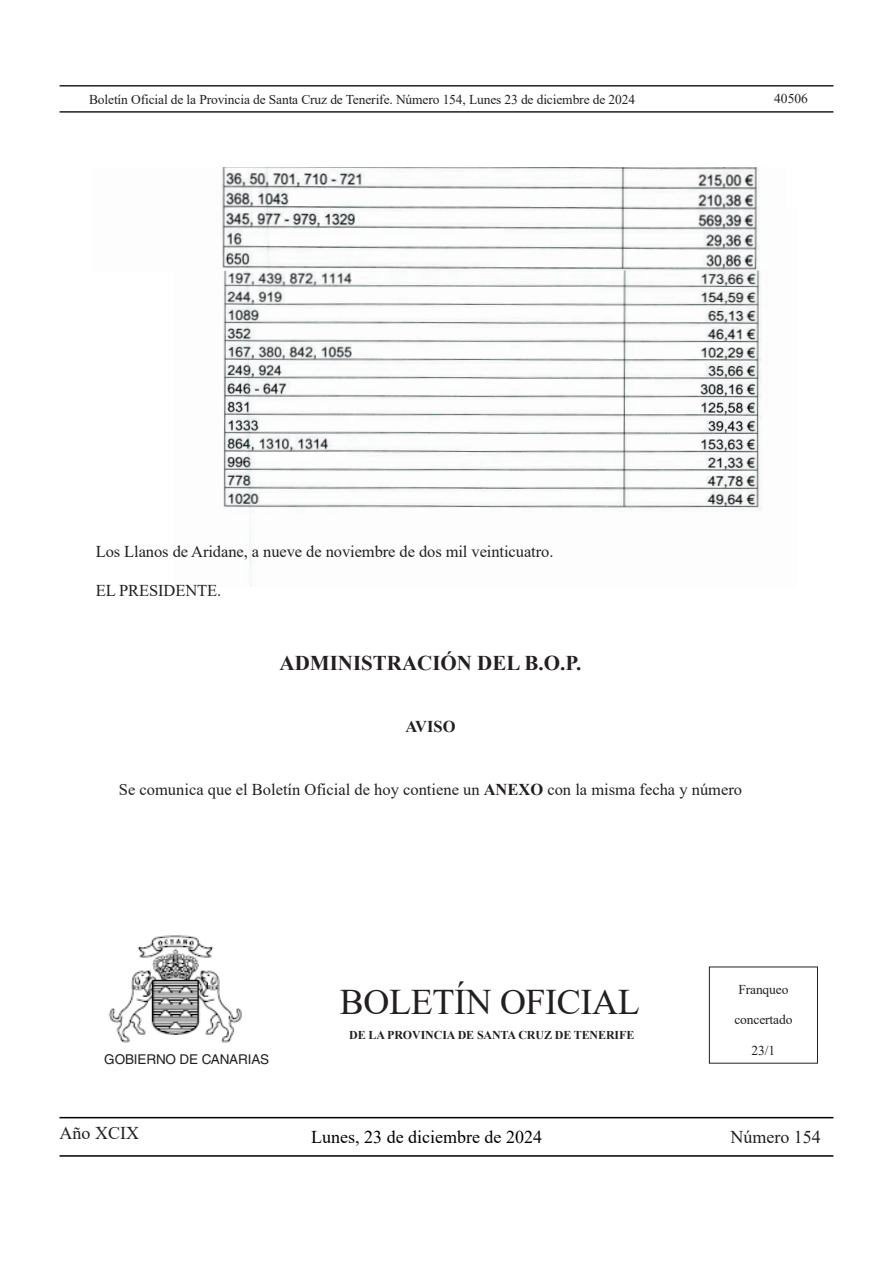
<style>
.page{position:relative;width:893px;height:1263px;background:#fff}
.page>*{position:absolute;margin:0;border:0;box-sizing:border-box;transform-origin:0 0}
.SUMARIOORGANISMO{font:36px "Times New Roman";letter-spacing:-.01em;color:#231f20}
.TEXTO{font:700 21px "Times New Roman";color:#231f20}
.t1{font:18px "Times New Roman";color:#000}
.t2{font:18px "Times New Roman";color:#231f20}
.TEXTO-2{font:16.5px "Times New Roman";letter-spacing:-.005em;color:#231f20}
.TEXTO-3{font:700 16.5px "Times New Roman";color:#231f20}
.SUMARIOORGANISMO-2{font:13.5px "Times New Roman";letter-spacing:-.01em;color:#231f20}
.SUMARIOORGANISMO-3{font:13.5px "Helvetica LT Std";letter-spacing:-.01em;color:#231f20}
.SUMARIOORGANISMO-4{font:700 12px "Times New Roman";letter-spacing:-.01em;color:#231f20}
.s1{font-weight:700}
</style>
<div class="page">
<hr style="left:60px;top:85px;width:773px;height:2px;background:#231f20">
<hr style="left:60px;top:111px;width:773px;height:2px;background:#231f20">
<img style="left:223px;top:271px;width:539px;height:299px">
<img style="left:222px;top:167px;width:538px;height:104px">
<hr style="left:60px;top:1117px;width:773px;height:1px;background:#000204">
<hr style="left:60px;top:1155px;width:773px;height:2px;background:#000">
<img style="left:108px;top:935px;width:134px;height:108px">
<div style="left:709px;top:966px;width:109px;height:97px;border:1px solid #231f20"></div>
<p class="SUMARIOORGANISMO-2" style="left:89px;top:90px;width:547px">Boletín Oficial de la Provincia de Santa Cruz de Tenerife. Número 154, Lunes 23 de diciembre de 2024</p>
<p class="SUMARIOORGANISMO-2" style="left:774px;top:89px;width:35px">40506</p>
<p class="TEXTO-2" style="left:96px;top:540px;width:459px">Los Llanos de Aridane, a nueve de noviembre de dos mil veinticuatro.</p>
<p class="TEXTO-2" style="left:96px;top:578px;width:127px">EL PRESIDENTE.</p>
<p class="TEXTO" style="left:279px;top:648px;width:304px">ADMINISTRACIÓN DEL B.O.P.</p>
<p class="TEXTO-3" style="left:405px;top:715px;width:52px">AVISO</p>
<p class="TEXTO-2" style="left:119px;top:777px;width:625px">Se comunica que el Boletín Oficial de hoy contiene un <span class="s1">ANEXO</span> con la misma fecha y número</p>
<h2 class="SUMARIOORGANISMO-3" style="left:104px;top:1052px;width:166px">GOBIERNO DE CANARIAS</h2>
<h2 class="SUMARIOORGANISMO" style="left:340px;top:976px;width:301px">BOLETÍN OFICIAL</h2>
<h2 class="SUMARIOORGANISMO-4" style="left:349px;top:1026px;width:287px">DE LA PROVINCIA DE SANTA CRUZ DE TENERIFE</h2>
<h2 class="SUMARIOORGANISMO-2" style="left:738px;top:980px;width:52px">Franqueo</h2>
<h2 class="SUMARIOORGANISMO-2" style="left:734px;top:1010px;width:60px">concertado</h2>
<h2 class="SUMARIOORGANISMO-2" style="left:752px;top:1041px;width:25px">23/1</h2>
<p class="t2" style="left:60px;top:1120px;width:81px">Año XCIX</p>
<p class="t1" style="left:311px;top:1124px;width:232px">Lunes, 23 de diciembre de 2024</p>
<p class="t2" style="left:730px;top:1124px;width:92px">Número 154</p>
</div>
